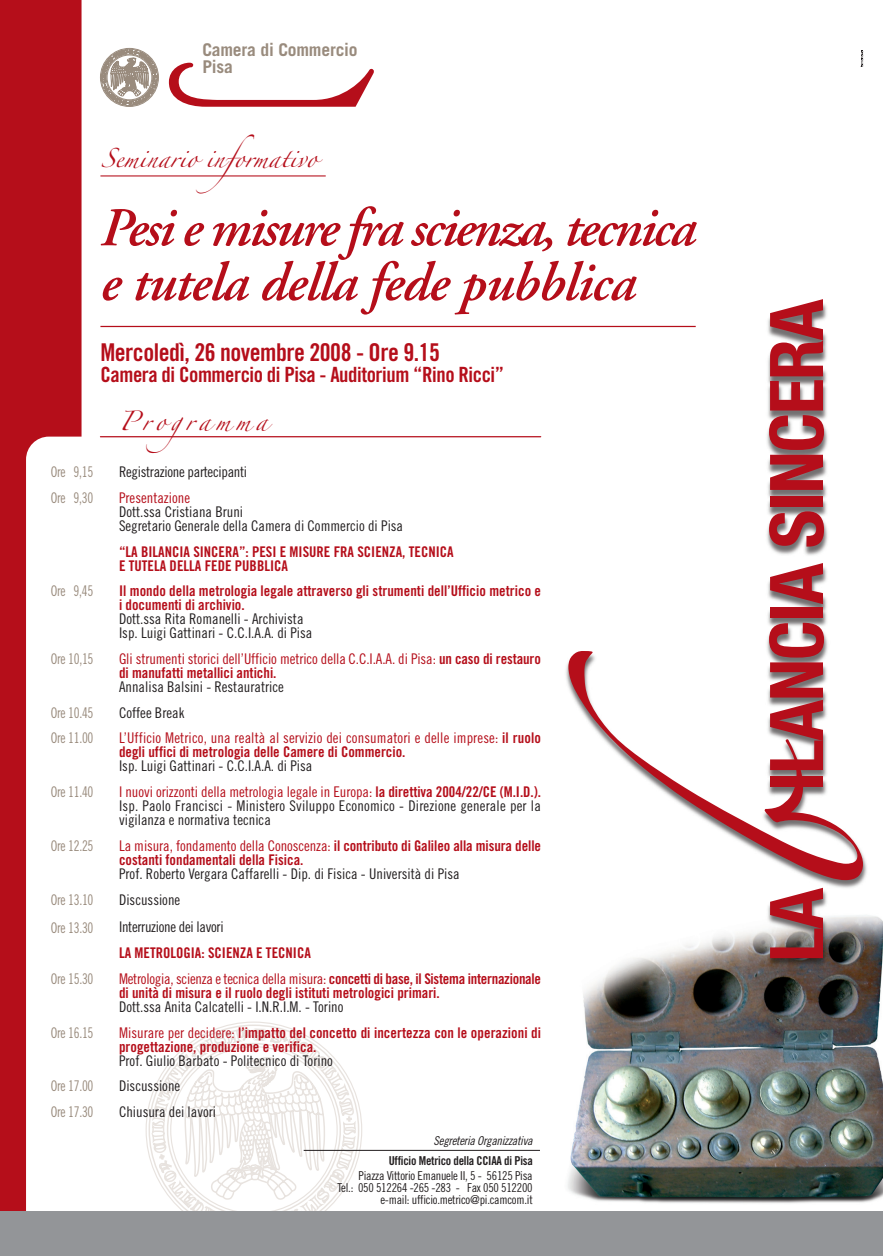
<style>
.page{position:relative;width:883px;height:1256px;background:#fff}
.page>*{position:absolute;margin:0;border:0;box-sizing:border-box;transform-origin:0 0}
.t1{font:italic 600 54.6px/54.6px "Adobe Garamond";letter-spacing:-.045em;color:#b50e1a}
.t2{font:24.5px "Trade Gothic Bold Cond Twenty";letter-spacing:-.02em;color:#b50e1a}
.t3{font:21px "Trade Gothic Bold Cond Twenty";letter-spacing:-.02em;color:#b50e1a}
.t4{font:700 17.59px/16.8px "Trade Gothic";letter-spacing:-.01em;color:#998b7d}
.t5{font:17.5px "Zapfino";letter-spacing:-.01em;color:#b50e1a}
.t6{font:17.5px "Zapfino";letter-spacing:.26em;color:#b50e1a}
.t7{font:14.7px/14px "Trade Gothic Bold Cond Twenty";color:#b50e1a}
.t8{font:14.7px/14px "Trade Gothic Cond Eighteen";color:#231f20}
.t9{font:14.7px/25.7px "Trade Gothic Cond Eighteen";color:#b50e1a}
.t10{font:14.7px/25.7px "Trade Gothic Cond Eighteen";letter-spacing:-.02em;color:#998b7d;scale:.9 1}
.t11{font:14.7px "Trade Gothic Cond Eighteen";letter-spacing:-.02em;color:#b50e1a}
.t12{font:14.7px "Trade Gothic Cond Eighteen";letter-spacing:-.02em;color:#231f20}
.t13{font:12.25px/12.2px "Trade Gothic Cond Eighteen";letter-spacing:-.02em;color:#231f20;text-align:right}
.t14{font:12.25px "Trade Gothic Bold Cond Twenty";letter-spacing:-.02em;color:#231f20}
.t15{font:italic 12.25px "Trade Gothic Cond Eighteen";color:#231f20}
.s1{font-family:"Trade Gothic Bold Cond Twenty"}
.s2{color:#231f20}
.s3{font-family:"Trade Gothic Cond Eighteen"}
</style>
<div class="page">
<img style="left:543px;top:304px;width:340px;height:899px">
<svg style="left:770px;top:887px;width:53px;height:70px;background:#b7656a"></svg>
<svg style="left:769px;top:622px;width:55px;height:29px"></svg>
<div style="left:770px;top:607px;width:53px;height:10px;background:#b50e1a"></div>
<svg style="left:770px;top:563px;width:53px;height:41px"></svg>
<svg style="left:769px;top:511px;width:55px;height:35px;background:#b6545b"></svg>
<div style="left:770px;top:496px;width:53px;height:11px;background:#b50e1a"></div>
<svg style="left:769px;top:299px;width:55px;height:191px;background:#b6585e"></svg>
<svg style="left:568px;top:651px;width:295px;height:228px"></svg>
<hr style="left:100px;top:326px;width:596px;height:1px;background:#b50e1a">
<svg style="left:145px;top:1097px;width:218px;height:66px"></svg>
<svg style="left:151px;top:1021px;width:206px;height:189px"></svg>
<svg style="left:169px;top:63px;width:205px;height:44px"></svg>
<svg style="left:100px;top:47px;width:59px;height:60px"></svg>
<svg style="left:861px;top:51px;width:2px;height:16px"></svg>
<svg style="left:0;top:0;width:82px;height:1210px;fill:#b50e1a"></svg>
<div style="left:0;top:1210px;width:883px;height:45px;background:#939598"></div>
<hr style="left:100px;top:436px;width:441px;height:1px;background:#b50e1a">
<hr style="left:304px;top:1149px;width:236px;height:1px;background:#231f20">
<hr style="left:100px;top:175px;width:226px;height:1px;background:#b50e1a">
<p class="t4" style="left:202px;top:43px;width:157px">Camera di Commercio<br>Pisa</p>
<p class="t5" style="left:101px;top:151px;width:218px">Seminario informativo</p>
<h1 class="t1" style="left:100px;top:205px;width:597px">Pesi e misure fra scienza, tecnica e tutela della fede pubblica</h1>
<h2 class="t2" style="left:100px;top:343px;width:341px">Mercoledì, 26 novembre 2008 - Ore 9.15</h2>
<h3 class="t3" style="left:100px;top:367px;width:405px">Camera di Commercio di Pisa - Auditorium “Rino Ricci”</h3>
<p class="t10" style="left:51px;top:460px;width:49px">Ore 9,15<br>Ore 9,30</p>
<p class="t10" style="left:51px;top:579px;width:49px">Ore 9,45</p>
<p class="t10" style="left:51px;top:647px;width:49px">Ore 10,15</p>
<p class="t10" style="left:51px;top:700px;width:49px">Ore 10.45<br>Ore 11.00</p>
<p class="t10" style="left:51px;top:780px;width:49px">Ore 11.40</p>
<p class="t10" style="left:51px;top:833px;width:49px">Ore 12.25</p>
<p class="t10" style="left:51px;top:886px;width:49px;line-height:27.9px">Ore 13.10<br>Ore 13.30</p>
<p class="t10" style="left:51px;top:966px;width:49px">Ore 15.30</p>
<p class="t10" style="left:51px;top:1020px;width:49px">Ore 16.15</p>
<p class="t10" style="left:51px;top:1074px;width:49px">Ore 17.00<br>Ore 17.30</p>
<p class="t6" style="left:119px;top:414px;width:150px">Programma</p>
<p class="t12" style="left:119px;top:466px;width:130px">Registrazione partecipanti</p>
<p class="t9" style="left:119px;top:486px;width:73px">Presentazione</p>
<p class="t8" style="left:119px;top:505px;width:286px">Dott.ssa Cristiana Bruni<br>Segretario Generale della Camera di Commercio di Pisa</p>
<p class="t7" style="left:119px;top:545px;width:336px">“LA BILANCIA SINCERA”: PESI E MISURE FRA SCIENZA, TECNICA<br>E TUTELA DELLA FEDE PUBBLICA</p>
<p class="t7" style="left:119px;top:585px;width:424px">Il mondo della metrologia legale attraverso gli strumenti dell’Ufficio metrico e i documenti di archivio.</p>
<p class="t8" style="left:119px;top:613px;width:195px">Dott.ssa Rita Romanelli - Archivista<br>Isp. Luigi Gattinari - C.C.I.A.A. di Pisa</p>
<p class="t9" style="left:119px;top:647px;width:423px">Gli strumenti storici dell’Ufficio metrico della C.C.I.A.A. di Pisa: <span class="s1">un caso di restauro</span></p>
<p class="t7" style="left:119px;top:666px;width:159px">di manufatti metallici antichi.</p>
<p class="t9" style="left:119px;top:675px;width:423px"><span class="s2">Annalisa Balsini - Restauratrice<br>Coffee Break<br></span>L’Ufficio Metrico, una realtà al servizio dei consumatori e delle imprese: <span class="s1">il ruolo</span></p>
<p class="t7" style="left:119px;top:746px;width:288px">degli uffici di metrologia delle Camere di Commercio.</p>
<p class="t9" style="left:119px;top:754px;width:423px"><span class="s2">Isp. Luigi Gattinari - C.C.I.A.A. di Pisa<br></span>I nuovi orizzonti della metrologia legale in Europa: <span class="s1">la direttiva 2004/22/CE (M.I.D.).</span></p>
<p class="t8" style="left:119px;top:799px;width:423px">Isp. Paolo Francisci - Ministero Sviluppo Economico - Direzione generale per la vigilanza e normativa tecnica</p>
<p class="t7" style="left:119px;top:839px;width:423px"><span class="s3">La misura, fondamento della Conoscenza:</span> il contributo di Galileo alla misura delle costanti fondamentali della Fisica.</p>
<p class="t8" style="left:119px;top:861px;width:342px;line-height:25.7px">Prof. Roberto Vergara Caffarelli - Dip. di Fisica - Università di Pisa<br>Discussione</p>
<p class="t12" style="left:119px;top:921px;width:106px">Interruzione dei lavori</p>
<p class="t7" style="left:119px;top:946px;width:193px">LA METROLOGIA: SCIENZA E TECNICA</p>
<p class="t11" style="left:119px;top:973px;width:424px">Metrologia, scienza e tecnica della misura: <span class="s1">concetti di base, il Sistema internazionale</span></p>
<p class="t7" style="left:119px;top:986px;width:322px">di unità di misura e il ruolo degli istituti metrologici primari.</p>
<p class="t8" style="left:119px;top:1000px;width:226px">Dott.ssa Anita Calcatelli - I.N.R.I.M. - Torino</p>
<p class="t7" style="left:119px;top:1026px;width:424px"><span class="s3">Misurare per decidere:</span> l’impatto del concetto di incertezza con le operazioni di progettazione, produzione e verifica.</p>
<p class="t8" style="left:119px;top:1048px;width:215px;line-height:25.7px">Prof. Giulio Barbato - Politecnico di Torino<br>Discussione<br>Chiusura dei lavori</p>
<p class="t15" style="left:434px;top:1135px;width:103px">Segreteria Organizzativa</p>
<p class="t14" style="left:389px;top:1155px;width:146px">Ufficio Metrico della CCIAA di Pisa</p>
<p class="t13" style="left:337px;top:1170px;width:197px">Piazza Vittorio Emanuele II, 5 - 56125 Pisa<br>Tel.: 050 512264 -265 -283 - Fax 050 512200 e-mail: ufficio.metrico@pi.camcom.it</p>
</div>
